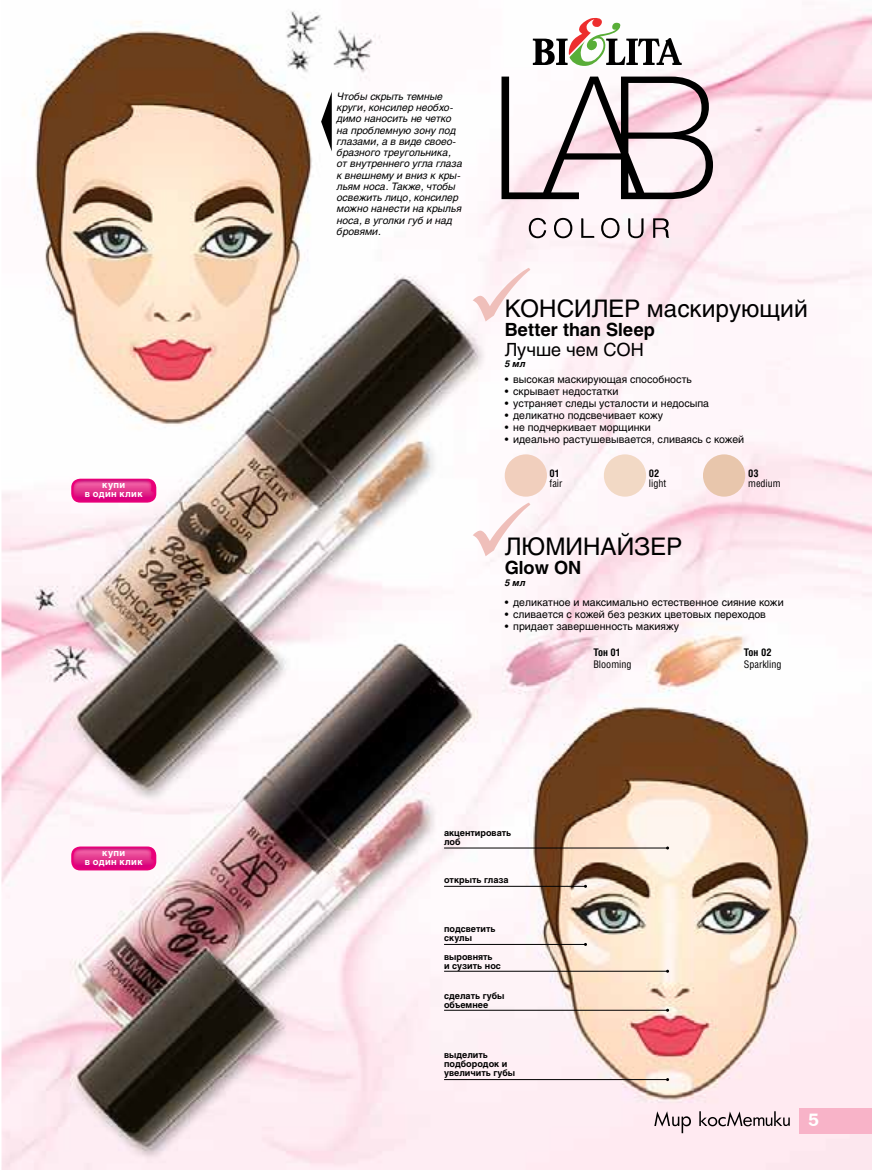
<style>
.page{position:relative;width:872px;height:1170px;background:#fff}
.page>*{position:absolute;margin:0;border:0;box-sizing:border-box;transform-origin:0 0}
.t1{font:24px "Helios";color:#000}
.t2{font:700 18px "Helios";color:#000}
.t3{font:18px "Helios";color:#000}
.t4{font:18px "Franklin Gothic Demi C";color:#fff}
.t5{font:10.5px "Helios";color:#000}
.t6{font:10.5px "Helios Cond";color:#000}
.t7{font:700 10.5px "Helios Cond";color:#000}
.t8{font:italic 10.2px/11.2px "Helios";color:#000}
.t9{font:700 9.3px/9px "Helios";letter-spacing:.035em;color:#fff;text-align:center}
.t10{font:italic 700 9.3px "Helios";color:#000}
.t11{font:700 9px/9px "Helios";color:#000}
</style>
<div class="page">
<img style="left:2px;top:9px;width:870px;height:1160px">
<div style="left:799px;top:1107px;width:73px;height:26px;background:#f8b3c8"></div>
<svg style="left:501px;top:77px;width:212px;height:161px"></svg>
<svg style="left:533px;top:18px;width:148px;height:48px"></svg>
<svg style="left:472px;top:268px;width:58px;height:53px"></svg>
<svg style="left:472px;top:502px;width:58px;height:54px"></svg>
<hr style="left:444px;top:847px;width:223px;height:1px;background:#000">
<hr style="left:444px;top:970px;width:223px;height:1px;background:#000">
<hr style="left:444px;top:1009px;width:223px;height:1px;background:#000">
<hr style="left:444px;top:1079px;width:223px;height:1px;background:#000">
<hr style="left:444px;top:885px;width:141px;height:1px;background:#000">
<hr style="left:444px;top:943px;width:141px;height:1px;background:#000">
<div style="left:604px;top:454px;width:42px;height:42px;background:#f2d9c5;border-radius:50%"></div>
<div style="left:505px;top:454px;width:42px;height:42px;background:#f1cfbd;border-radius:50%"></div>
<div style="left:703px;top:454px;width:42px;height:42px;background:#e8c6ac;border-radius:50%"></div>
<svg style="left:321px;top:92px;width:11px;height:59px"></svg>
<div style="left:71px;top:478px;width:85px;height:24px;background:#ea0079;border-radius:9px"></div>
<svg style="left:73px;top:480px;width:81px;height:21px"></svg>
<div style="left:71px;top:846px;width:85px;height:24px;background:#ea0079;border-radius:9px"></div>
<svg style="left:73px;top:847px;width:81px;height:22px"></svg>
<svg style="left:654px;top:1111px;width:37px;height:22px"></svg>
<svg style="left:699px;top:1111px;width:90px;height:15px"></svg>
<p class="t9" style="left:85px;top:480px;width:59px">купи<br>в один клик</p>
<p class="t9" style="left:85px;top:847px;width:59px">купи<br>в один клик</p>
<p class="t8" style="left:337px;top:90px;width:127px">Чтобы скрыть темные круги, консилер необхо&shy;димо наносить не четко на проблемную зону под глазами, а в виде своео&shy;бразного треугольника, от внутреннего угла глаза к внешнему и вниз к кры&shy;льям носа. Также, чтобы освежить лицо, консилер можно нанести на крылья носа, в уголки губ и над бровями.</p>
<h1 class="t1" style="left:505px;top:294px;width:304px">Консилер маскирующий</h1>
<h2 class="t2" style="left:505px;top:319px;width:152px">Better than Sleep</h2>
<h2 class="t3" style="left:505px;top:338px;width:126px">Лучше чем СОН</h2>
<p class="t10" style="left:505px;top:358px;width:22px">5 мл</p>
<p class="t5" style="left:505px;top:373px;width:189px">• высокая маскирующая способность</p>
<p class="t5" style="left:505px;top:385px;width:115px">• скрывает недостатки</p>
<p class="t5" style="left:505px;top:397px;width:206px">• устраняет следы усталости и недосыпа</p>
<p class="t5" style="left:505px;top:409px;width:160px">• деликатно подсвечивает кожу</p>
<p class="t5" style="left:505px;top:421px;width:148px">• не подчеркивает морщинки</p>
<p class="t5" style="left:505px;top:433px;width:241px">• идеально растушевывается, сливаясь с кожей</p>
<p class="t7" style="left:549px;top:467px;width:12px">01</p>
<p class="t6" style="left:549px;top:477px;width:14px">fair</p>
<p class="t7" style="left:649px;top:467px;width:12px">02</p>
<p class="t6" style="left:649px;top:477px;width:19px">light</p>
<p class="t7" style="left:748px;top:467px;width:12px">03</p>
<p class="t6" style="left:748px;top:477px;width:34px">medium</p>
<h1 class="t1" style="left:505px;top:532px;width:179px">Люминайзер</h1>
<h2 class="t2" style="left:505px;top:557px;width:78px">Glow ON</h2>
<p class="t10" style="left:505px;top:576px;width:22px">5 мл</p>
<p class="t5" style="left:505px;top:596px;width:280px">• деликатное и максимально естественное сияние кожи</p>
<p class="t5" style="left:505px;top:608px;width:263px">• сливается с кожей без резких цветовых переходов</p>
<p class="t5" style="left:505px;top:620px;width:176px">• придает завершенность макияжу</p>
<p class="t7" style="left:593px;top:646px;width:29px">Тон 01</p>
<p class="t6" style="left:593px;top:658px;width:40px">Blooming</p>
<p class="t7" style="left:744px;top:646px;width:29px">Тон 02</p>
<p class="t6" style="left:744px;top:658px;width:39px">Sparkling</p>
<p class="t11" style="left:444px;top:828px;width:69px">акцентировать лоб</p>
<p class="t11" style="left:444px;top:875px;width:66px">открыть глаза</p>
<p class="t11" style="left:444px;top:924px;width:53px">подсветить скулы</p>
<p class="t11" style="left:444px;top:951px;width:58px">выровнять<br>и сузить нос</p>
<p class="t11" style="left:444px;top:990px;width:62px">сделать губы объемнее</p>
<p class="t11" style="left:444px;top:1050px;width:73px">выделить подбородок и увеличить губы</p>
<h2 class="t4" style="left:808px;top:1109px;width:12px">5</h2>
</div>
